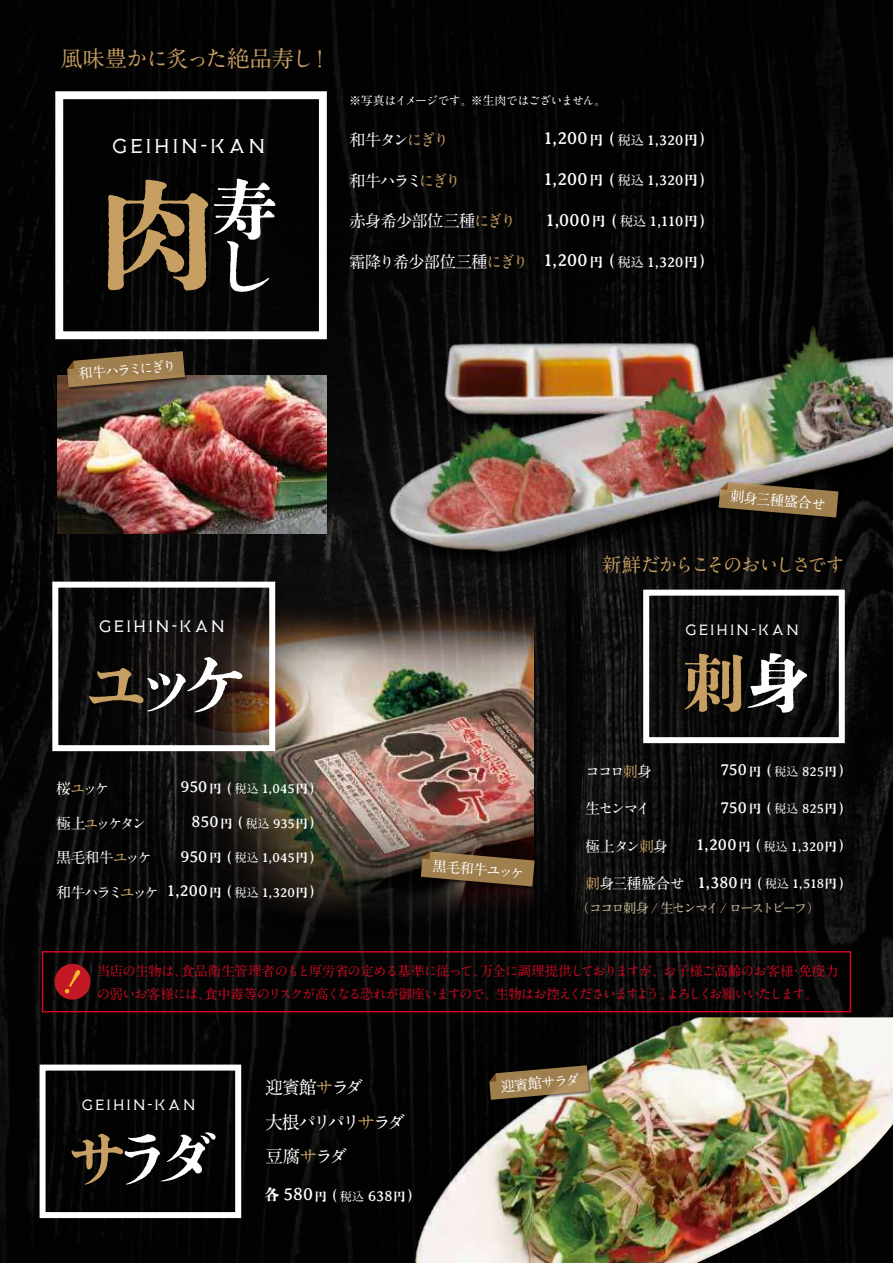
<style>
.page{position:relative;width:893px;height:1263px;background:#fff}
.page>*{position:absolute;margin:0;border:0;box-sizing:border-box;transform-origin:0 0}
.t1{font:800 121.5px "DNP Shuei N Shogo Min Std";color:#c79f62}
.t2{font:800 69.9px "DNP Shuei N Shogo Min Std";color:#fff}
.t3{font:800 65.4px/56.2px "DNP Shuei N Shogo Min Std";color:#fff}
.t4{font:800 63px "DNP Shuei N Shogo Min Std";color:#fff}
.t5{font:800 63px "DNP Shuei N Shogo Min Std";color:#c79f62}
.t6{font:700 22.5px "A1 Mincho Std";letter-spacing:-.075em;color:#c79f62}
.t7{font:700 19.5px "A1 Mincho Std";letter-spacing:-.115em;color:#c79f62}
.t8{font:18.15px "Averia Serif";letter-spacing:.015em;color:#fff}
.t9{font:700 18px/34.5px "A1 Mincho Std";letter-spacing:-.12em;color:#fff}
.t10{font:18px "Averia Serif";color:#fff}
.t11{font:17.55px "Medusa Gothic";letter-spacing:.12em;color:#fff}
.t12{font:16.5px "Averia Serif";letter-spacing:.005em;color:#fff}
.t13{font:700 16.5px "A1 Mincho Std";letter-spacing:-.075em;color:#fff}
.t14{font:700 16.5px "A1 Mincho Std";letter-spacing:-.065em;color:#fff}
.t15{font:700 16.5px "A1 Mincho Std";letter-spacing:-.185em;color:#fff}
.t16{font:700 16.5px "A1 Mincho Std";letter-spacing:-.175em;color:#fff}
.t17{font:700 15px "A1 Mincho Std";letter-spacing:-.14em;color:#fff}
.t18{font:700 15px "A1 Mincho Std";letter-spacing:-.185em;color:#fff}
.t19{font:700 15px "A1 Mincho Std";letter-spacing:-.05em;color:#fff}
.t20{font:700 15px "A1 Mincho Std";letter-spacing:-.19em;color:#fff}
.t21{font:700 15px "A1 Mincho Std";letter-spacing:-.065em;color:#fff}
.t22{font:700 14.4px "A1 Mincho Std";color:#fff}
.t23{font:14.4px "Medusa Gothic";letter-spacing:.12em;color:#fff}
.t24{font:700 13.5px/22.5px "A1 Mincho Std";letter-spacing:-.07em;color:#d00a22}
.t25{font:13.5px "Averia Serif";letter-spacing:.01em;color:#fff}
.t26{font:700 13.5px "A1 Mincho Std";letter-spacing:-.165em;color:#c8bb9b}
.t27{font:13.05px "Medusa Gothic";letter-spacing:.12em;color:#fff}
.t28{font:700 12px "A1 Mincho Std";letter-spacing:-.075em;color:#fff}
.s1{color:#c79f62}
.s2{font-family:"DNP Shuei N Shogo Min Std";font-weight:800;font-size:13.2px}
.s3{font-family:"A1 Mincho Std";font-weight:700;font-size:16.5px}
.s4{font-family:"A1 Mincho Std";font-weight:700;font-size:13.2px}
.s5{font-size:14.85px}
.s6{font-size:16.5px}
.s7{font-family:"DNP Shuei N Shogo Min Std";font-weight:800;font-size:12px}
.s8{font-family:"A1 Mincho Std";font-weight:700;font-size:15px}
.s9{font-family:"A1 Mincho Std";font-weight:700;font-size:12px}
.s10{font-size:13.5px}
.s11{color:#fff}
.s12{font-family:"DNP Shuei N Shogo Min Std";font-weight:800;font-size:15px}
.s13{font-size:15px}
</style>
<div class="page">
<img style="left:0;top:0;width:893px;height:1263px">
<div style="left:42px;top:951px;width:809px;height:61px;border:2px solid #d00a22"></div>
<svg style="left:52px;top:974px;width:41px;height:28px"></svg>
<div style="left:40px;top:1064px;width:201px;height:154px;border:6px solid #fff"></div>
<div style="left:643px;top:590px;width:202px;height:153px;border:6px solid #fff"></div>
<img style="left:414px;top:1017px;width:479px;height:246px">
<img style="left:487px;top:1063px;width:106px;height:41px">
<svg style="left:489px;top:1065px;width:100px;height:35px;background:#856d47"></svg>
<div style="left:55px;top:91px;width:272px;height:248px;border:8px solid #fff"></div>
<img style="left:58px;top:375px;width:269px;height:159px">
<img style="left:65px;top:349px;width:124px;height:42px">
<svg style="left:67px;top:351px;width:118px;height:36px;background:#7e6440"></svg>
<img style="left:0;top:543px;width:533px;height:431px">
<div style="left:52px;top:582px;width:223px;height:169px;border:6px solid #fff"></div>
<img style="left:419px;top:850px;width:120px;height:40px">
<svg style="left:421px;top:851px;width:114px;height:35px;background:#7b603c"></svg>
<img style="left:380px;top:233px;width:513px;height:347px">
<img style="left:717px;top:480px;width:125px;height:41px">
<svg style="left:718px;top:482px;width:120px;height:35px;background:#7a623e"></svg>
<h3 class="t6" style="left:60px;top:41px;width:263px">風味豊かに炙った絶品寿し !</h3>
<p class="t11" style="left:113px;top:133px;width:155px">GEIHIN-KAN</p>
<h3 class="t3" style="left:212px;top:180px;width:65px">寿し</h3>
<h1 class="t1" style="left:96px;top:149px;width:123px">肉</h1>
<p class="t22" style="left:77px;top:362px;width:100px;rotate:-5deg">和牛ハラミにぎり</p>
<p class="t28" style="left:349px;top:91px;width:259px">※写真はイメージです。※生肉ではございません。</p>
<p class="t16" style="left:349px;top:126px;width:102px">和牛タン<span class="s1">にぎり</span></p>
<p class="t15" style="left:349px;top:167px;width:114px">和牛ハラミ<span class="s1">にぎり</span></p>
<p class="t14" style="left:349px;top:208px;width:169px">赤身希少部位三種<span class="s1">にぎり</span></p>
<p class="t13" style="left:349px;top:248px;width:181px">霜降り希少部位三種<span class="s1">にぎり</span></p>
<h3 class="t8" style="left:543px;top:128px;width:163px">1,200 <span class="s2">円</span> <span class="s3">(</span> <span class="s4">税込</span> <span class="s5">1,320</span><span class="s2">円</span> <span class="s3">)</span></h3>
<h3 class="t8" style="left:543px;top:169px;width:163px">1,200 <span class="s2">円</span> <span class="s3">(</span> <span class="s4">税込</span> <span class="s5">1,320</span><span class="s2">円</span> <span class="s3">)</span></h3>
<h3 class="t8" style="left:545px;top:209px;width:161px">1,000<span class="s2">円</span> <span class="s3">(</span> <span class="s4">税込</span> <span class="s5">1,110</span><span class="s2">円</span> <span class="s3">)</span></h3>
<h3 class="t8" style="left:543px;top:250px;width:163px">1,200 <span class="s2">円</span> <span class="s3">(</span> <span class="s4">税込</span> <span class="s5">1,320</span><span class="s2">円</span> <span class="s3">)</span></h3>
<p class="t23" style="left:100px;top:616px;width:128px">GEIHIN-KAN</p>
<h2 class="t2" style="left:80px;top:635px;width:172px"><span class="s1">ユ</span>ッケ</h2>
<p class="t17" style="left:56px;top:776px;width:55px">桜<span class="s1">ユ</span>ッケ</p>
<p class="t20" style="left:56px;top:811px;width:92px">極上<span class="s1">ユ</span>ッケタン</p>
<p class="t21" style="left:56px;top:845px;width:97px">黒毛和牛<span class="s1">ユ</span>ッケ</p>
<p class="t18" style="left:56px;top:880px;width:105px">和牛ハラミ<span class="s1">ユ</span>ッケ</p>
<p class="t25" style="left:180px;top:781px;width:135px"><span class="s6">950</span> <span class="s7">円</span> <span class="s8">(</span> <span class="s9">税込</span> 1,045<span class="s7">円</span> <span class="s8">)</span></p>
<p class="t12" style="left:191px;top:812px;width:124px">850<span class="s7">円</span> <span class="s8">(</span> <span class="s9">税込</span> <span class="s10">935</span><span class="s7">円</span> <span class="s8">)</span></p>
<p class="t25" style="left:180px;top:850px;width:135px"><span class="s6">950</span> <span class="s7">円</span> <span class="s8">(</span> <span class="s9">税込</span> 1,045<span class="s7">円</span> <span class="s8">)</span></p>
<p class="t12" style="left:167px;top:881px;width:149px">1,200 <span class="s7">円</span> <span class="s8">(</span> <span class="s9">税込</span> <span class="s10">1,320</span><span class="s7">円</span> <span class="s8">)</span></p>
<p class="t22" style="left:433px;top:854px;width:94px;rotate:5deg">黒毛和牛ユッケ</p>
<p class="t22" style="left:731px;top:484px;width:98px;rotate:5deg">刺身三種盛合せ</p>
<h3 class="t7" style="left:602px;top:549px;width:245px">新鮮だからこそのおいしさです</h3>
<p class="t27" style="left:686px;top:621px;width:115px">GEIHIN-KAN</p>
<h3 class="t5" style="left:683px;top:638px;width:127px">刺<span class="s11">身</span></h3>
<p class="t17" style="left:585px;top:759px;width:68px">ココロ<span class="s1">刺</span>身</p>
<p class="t17" style="left:585px;top:796px;width:67px">生センマイ</p>
<p class="t17" style="left:585px;top:834px;width:85px">極上タン<span class="s1">刺</span>身</p>
<p class="t19" style="left:585px;top:871px;width:101px"><span class="s1">刺</span>身三種盛合せ</p>
<p class="t12" style="left:720px;top:761px;width:124px">750<span class="s7">円</span> <span class="s8">(</span> <span class="s9">税込</span> <span class="s10">825</span><span class="s7">円</span> <span class="s8">)</span></p>
<p class="t12" style="left:720px;top:798px;width:124px">750<span class="s7">円</span> <span class="s8">(</span> <span class="s9">税込</span> <span class="s10">825</span><span class="s7">円</span> <span class="s8">)</span></p>
<p class="t12" style="left:696px;top:836px;width:149px">1,200 <span class="s7">円</span> <span class="s8">(</span> <span class="s9">税込</span> <span class="s10">1,320</span><span class="s7">円</span> <span class="s8">)</span></p>
<p class="t12" style="left:697px;top:873px;width:147px">1,380<span class="s7">円</span> <span class="s8">(</span> <span class="s9">税込</span> <span class="s10">1,518</span><span class="s7">円</span> <span class="s8">)</span></p>
<p class="t26" style="left:576px;top:897px;width:246px">（ココロ刺身 / 生センマイ / ローストビーフ）</p>
<p class="t24" style="left:97px;top:958px;width:743px">当店の生物は、食品衛生管理者のもと厚労省の定める基準に従って、万全に調理提供しておりますが、お子様ご高齢のお客様･免疫力の弱いお客様には、食中毒等のリスクが高くなる恐れが御座いますので、生物はお控えくださいますよう、よろしくお願いいたします。</p>
<p class="t27" style="left:83px;top:1095px;width:115px">GEIHIN-KAN</p>
<h3 class="t4" style="left:65px;top:1113px;width:155px"><span class="s1">サ</span>ラダ</h3>
<h3 class="t9" style="left:265px;top:1068px;width:141px">迎賓館<span class="s1">サ</span>ラダ<br>大根パリパリ<span class="s1">サ</span>ラダ豆腐<span class="s1">サ</span>ラダ</h3>
<h3 class="t10" style="left:265px;top:1184px;width:149px"><span class="s12">各</span> 580<span class="s7">円</span> <span class="s8">(</span> <span class="s9">税込</span> <span class="s13">638</span><span class="s7">円</span><span class="s8">)</span></h3>
<p class="t22" style="left:499px;top:1075px;width:81px;rotate:-5deg">迎賓館サラダ</p>
</div>
